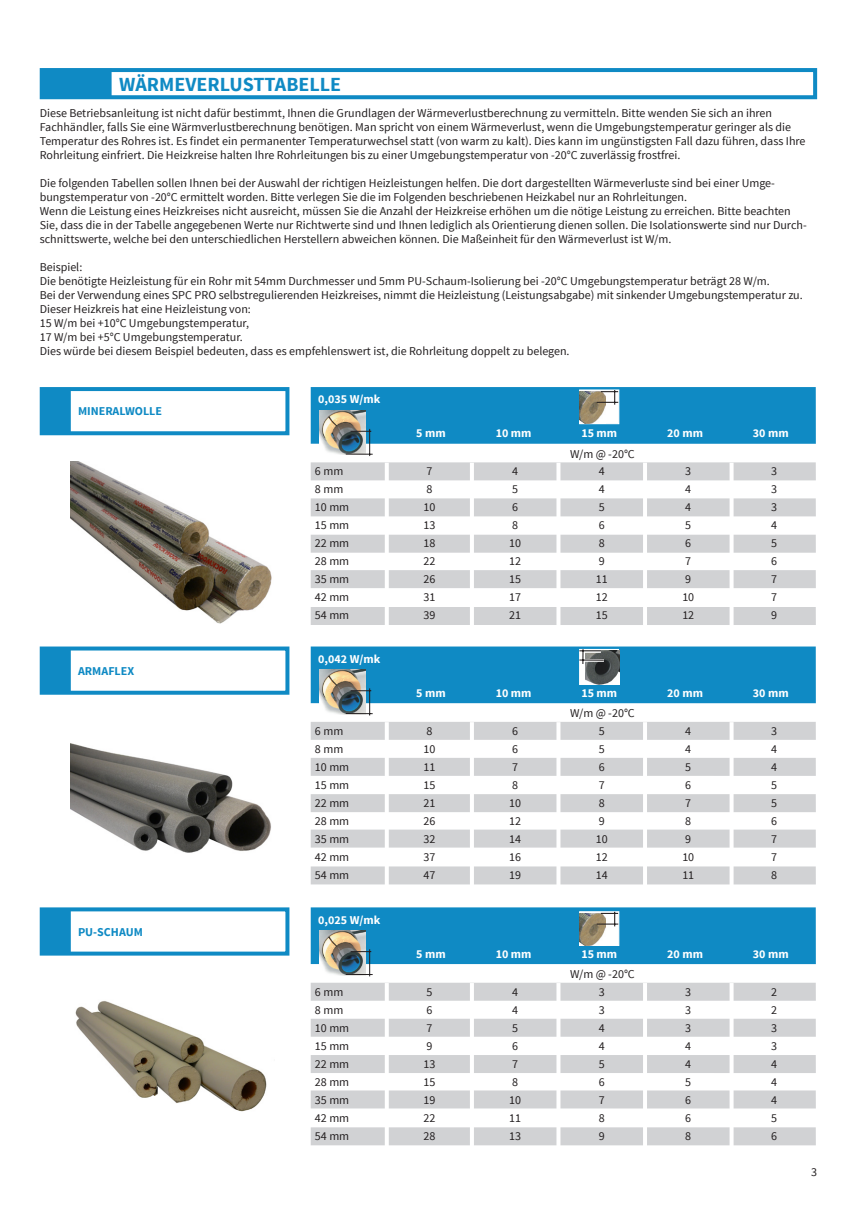
<style>
.page{position:relative;width:857px;height:1225px;background:#fff}
.page>*{position:absolute;margin:0;border:0;box-sizing:border-box;transform-origin:0 0}
.t1{font:700 20px "Source Sans Pro";color:#0f8ac4}
.t2{font:12px/18px "Source Sans Pro";color:#231f20}
.t3{font:700 12px "Source Sans Pro";color:#fff}
.t4{font:700 12px "Source Sans Pro";color:#0f8ac4}
</style>
<div class="page">
<div style="left:40px;top:68px;width:776px;height:31px;border:4px solid #0f8ac4"></div>
<div style="left:42px;top:69px;width:69px;height:28px;background:#0f8ac4"></div>
<div style="left:40px;top:907px;width:249px;height:48px;border:4px solid #0f8ac4"></div>
<div style="left:42px;top:908px;width:29px;height:45px;background:#0f8ac4"></div>
<div style="left:40px;top:646px;width:249px;height:48px;border:4px solid #0f8ac4"></div>
<div style="left:42px;top:647px;width:29px;height:45px;background:#0f8ac4"></div>
<div style="left:40px;top:387px;width:249px;height:48px;border:4px solid #0f8ac4"></div>
<div style="left:42px;top:388px;width:29px;height:45px;background:#0f8ac4"></div>
<div style="left:310px;top:570px;width:505px;height:18px;background:#d1d2d4"></div>
<div style="left:310px;top:535px;width:505px;height:18px;background:#d1d2d4"></div>
<div style="left:310px;top:607px;width:505px;height:18px;background:#d1d2d4"></div>
<div style="left:310px;top:498px;width:505px;height:18px;background:#d1d2d4"></div>
<div style="left:310px;top:462px;width:505px;height:18px;background:#d1d2d4"></div>
<div style="left:310px;top:387px;width:505px;height:57px;background:#0f8ac4"></div>
<hr style="left:469px;top:463px;width:4px;height:164px;background:#fff">
<hr style="left:556px;top:463px;width:4px;height:164px;background:#fff">
<hr style="left:642px;top:463px;width:4px;height:164px;background:#fff">
<hr style="left:729px;top:463px;width:4px;height:164px;background:#fff">
<hr style="left:384px;top:463px;width:4px;height:164px;background:#fff">
<img style="left:319px;top:410px;width:46px;height:45px">
<svg style="left:344px;top:428px;width:29px;height:29px"></svg>
<div style="left:578px;top:389px;width:41px;height:35px;background:#fff;border:1px solid #fff"></div>
<img style="left:579px;top:391px;width:26px;height:33px">
<svg style="left:596px;top:390px;width:22px;height:15px"></svg>
<img style="left:71px;top:461px;width:201px;height:162px">
<img style="left:71px;top:743px;width:200px;height:110px">
<div style="left:310px;top:829px;width:505px;height:18px;background:#d1d2d4"></div>
<div style="left:310px;top:794px;width:505px;height:18px;background:#d1d2d4"></div>
<div style="left:310px;top:866px;width:505px;height:18px;background:#d1d2d4"></div>
<div style="left:310px;top:758px;width:505px;height:18px;background:#d1d2d4"></div>
<div style="left:310px;top:722px;width:505px;height:18px;background:#d1d2d4"></div>
<div style="left:310px;top:646px;width:505px;height:57px;background:#0f8ac4"></div>
<hr style="left:469px;top:722px;width:4px;height:164px;background:#fff">
<hr style="left:556px;top:722px;width:4px;height:164px;background:#fff">
<hr style="left:642px;top:722px;width:4px;height:164px;background:#fff">
<hr style="left:729px;top:722px;width:4px;height:164px;background:#fff">
<hr style="left:384px;top:722px;width:4px;height:164px;background:#fff">
<img style="left:319px;top:669px;width:46px;height:45px">
<svg style="left:344px;top:687px;width:29px;height:29px"></svg>
<div style="left:578px;top:649px;width:40px;height:36px;background:#fff;border:1px solid #fff"></div>
<img style="left:585px;top:650px;width:34px;height:34px">
<svg style="left:578px;top:648px;width:26px;height:17px"></svg>
<div style="left:310px;top:1090px;width:505px;height:18px;background:#d1d2d4"></div>
<div style="left:310px;top:1055px;width:505px;height:18px;background:#d1d2d4"></div>
<div style="left:310px;top:1127px;width:505px;height:18px;background:#d1d2d4"></div>
<div style="left:310px;top:1018px;width:505px;height:18px;background:#d1d2d4"></div>
<div style="left:310px;top:982px;width:505px;height:18px;background:#d1d2d4"></div>
<div style="left:310px;top:907px;width:505px;height:57px;background:#0f8ac4"></div>
<hr style="left:469px;top:983px;width:4px;height:164px;background:#fff">
<hr style="left:556px;top:983px;width:4px;height:164px;background:#fff">
<hr style="left:642px;top:983px;width:4px;height:164px;background:#fff">
<hr style="left:729px;top:983px;width:4px;height:164px;background:#fff">
<hr style="left:384px;top:983px;width:4px;height:164px;background:#fff">
<img style="left:319px;top:930px;width:46px;height:45px">
<svg style="left:344px;top:948px;width:29px;height:29px"></svg>
<div style="left:578px;top:911px;width:41px;height:35px;background:#fff;border:1px solid #fff"></div>
<img style="left:579px;top:913px;width:26px;height:32px">
<svg style="left:596px;top:911px;width:22px;height:15px"></svg>
<img style="left:75px;top:1001px;width:192px;height:111px">
<h1 class="t1" style="left:119px;top:71px;width:223px">WÄRMEVERLUSTTABELLE</h1>
<p class="t2" style="left:40px;top:106px;width:767px;line-height:14px">Diese Betriebsanleitung ist nicht dafür bestimmt, Ihnen die Grundlagen der Wärmeverlustberechnung zu vermitteln. Bitte wenden Sie sich an ihren Fachhändler, falls Sie eine Wärmverlustberechnung benötigen. Man spricht von einem Wärmeverlust, wenn die Umgebungstemperatur geringer als die Temperatur des Rohres ist. Es findet ein permanenter Temperaturwechsel statt (von warm zu kalt). Dies kann im ungünstigsten Fall dazu führen, dass Ihre Rohrleitung einfriert. Die Heizkreise halten Ihre Rohrleitungen bis zu einer Umgebungstemperatur von -20°C zuverlässig frostfrei.</p>
<p class="t2" style="left:40px;top:176px;width:768px;line-height:14px">Die folgenden Tabellen sollen Ihnen bei der Auswahl der richtigen Heizleistungen helfen. Die dort dargestellten Wärmeverluste sind bei einer Umge&shy;bungstemperatur von -20°C ermittelt worden. Bitte verlegen Sie die im Folgenden beschriebenen Heizkabel nur an Rohrleitungen.<br>Wenn die Leistung eines Heizkreises nicht ausreicht, müssen Sie die Anzahl der Heizkreise erhöhen um die nötige Leistung zu erreichen. Bitte beachten Sie, dass die in der Tabelle angegebenen Werte nur Richtwerte sind und Ihnen lediglich als Orientierung dienen sollen. Die Isolationswerte sind nur Durch&shy;schnittswerte, welche bei den unterschiedlichen Herstellern abweichen können. Die Maßeinheit für den Wärmeverlust ist W/m.</p>
<p class="t2" style="left:40px;top:260px;width:764px;line-height:14px">Beispiel:<br>Die benötigte Heizleistung für ein Rohr mit 54mm Durchmesser und 5mm PU-Schaum-Isolierung bei -20°C Umgebungstemperatur beträgt 28 W/m.<br>Bei der Verwendung eines SPC PRO selbstregulierenden Heizkreises, nimmt die Heizleistung (Leistungsabgabe) mit sinkender Umgebungstemperatur zu.<br>Dieser Heizkreis hat eine Heizleistung von:<br>15 W/m bei +10°C Umgebungstemperatur,<br>17 W/m bei +5°C Umgebungstemperatur.<br>Dies würde bei diesem Beispiel bedeuten, dass es empfehlenswert ist, die Rohrleitung doppelt zu belegen.</p>
<p class="t4" style="left:78px;top:404px;width:85px">MINERALWOLLE</p>
<p class="t4" style="left:78px;top:663px;width:58px">ARMAFLEX</p>
<p class="t4" style="left:78px;top:924px;width:66px">PU-SCHAUM</p>
<p class="t3" style="left:318px;top:391px;width:64px">0,035 W/mk</p>
<p class="t3" style="left:416px;top:425px;width:31px">5 mm</p>
<p class="t3" style="left:495px;top:425px;width:37px">10 mm</p>
<p class="t3" style="left:581px;top:425px;width:37px">15 mm</p>
<p class="t3" style="left:666px;top:425px;width:37px">20 mm</p>
<p class="t3" style="left:752px;top:425px;width:37px">30 mm</p>
<p class="t2" style="left:569px;top:445px;width:66px">W/m @ -20°C</p>
<p class="t2" style="left:315px;top:462px;width:36px">6 mm<br>8 mm<br>10 mm<br>15 mm<br>22 mm<br>28 mm<br>35 mm<br>42 mm<br>54 mm</p>
<p class="t2" style="left:770px;top:462px;width:7px;text-align:justify">3<br>3<br>3<br>4<br>5<br>6<br>7<br>7<br>9</p>
<p class="t2" style="left:423px;top:462px;width:13px">7<br>8<br>10<br>13<br>18<br>22<br>26<br>31<br>39</p>
<p class="t2" style="left:509px;top:462px;width:13px">4<br>5<br>6<br>8<br>10<br>12<br>15<br>17<br>21</p>
<p class="t2" style="left:595px;top:462px;width:13px">4<br>4<br>5<br>6<br>8<br>9<br>11<br>12<br>15</p>
<p class="t2" style="left:682px;top:462px;width:13px">3<br>4<br>4<br>5<br>6<br>7<br>9<br>10<br>12</p>
<p class="t3" style="left:318px;top:651px;width:64px">0,042 W/mk</p>
<p class="t3" style="left:416px;top:685px;width:31px">5 mm</p>
<p class="t3" style="left:495px;top:685px;width:37px">10 mm</p>
<p class="t3" style="left:581px;top:685px;width:37px">15 mm</p>
<p class="t3" style="left:666px;top:685px;width:37px">20 mm</p>
<p class="t3" style="left:752px;top:685px;width:37px">30 mm</p>
<p class="t2" style="left:569px;top:704px;width:66px">W/m @ -20°C</p>
<p class="t2" style="left:315px;top:722px;width:36px">6 mm<br>8 mm<br>10 mm<br>15 mm<br>22 mm<br>28 mm<br>35 mm<br>42 mm<br>54 mm</p>
<p class="t2" style="left:770px;top:722px;width:7px;text-align:justify">3<br>4<br>4<br>5<br>5<br>6<br>7<br>7<br>8</p>
<p class="t2" style="left:423px;top:722px;width:13px">8<br>10<br>11<br>15<br>21<br>26<br>32<br>37<br>47</p>
<p class="t2" style="left:509px;top:722px;width:13px">6<br>6<br>7<br>8<br>10<br>12<br>14<br>16<br>19</p>
<p class="t2" style="left:595px;top:722px;width:13px">5<br>5<br>6<br>7<br>8<br>9<br>10<br>12<br>14</p>
<p class="t2" style="left:682px;top:722px;width:13px">4<br>4<br>5<br>6<br>7<br>8<br>9<br>10<br>11</p>
<p class="t3" style="left:318px;top:911px;width:64px">0,025 W/mk</p>
<p class="t3" style="left:416px;top:945px;width:31px">5 mm</p>
<p class="t3" style="left:495px;top:945px;width:37px">10 mm</p>
<p class="t3" style="left:581px;top:945px;width:37px">15 mm</p>
<p class="t3" style="left:666px;top:945px;width:37px">20 mm</p>
<p class="t3" style="left:752px;top:945px;width:37px">30 mm</p>
<p class="t2" style="left:569px;top:965px;width:66px">W/m @ -20°C</p>
<p class="t2" style="left:315px;top:983px;width:36px">6 mm<br>8 mm<br>10 mm<br>15 mm<br>22 mm<br>28 mm<br>35 mm<br>42 mm<br>54 mm</p>
<p class="t2" style="left:770px;top:983px;width:7px;text-align:justify">2<br>2<br>3<br>3<br>4<br>4<br>4<br>5<br>6</p>
<p class="t2" style="left:423px;top:983px;width:13px">5<br>6<br>7<br>9<br>13<br>15<br>19<br>22<br>28</p>
<p class="t2" style="left:509px;top:983px;width:13px">4<br>4<br>5<br>6<br>7<br>8<br>10<br>11<br>13</p>
<p class="t2" style="left:598px;top:983px;width:7px;text-align:justify">3<br>3<br>4<br>4<br>5<br>6<br>7<br>8<br>9</p>
<p class="t2" style="left:685px;top:983px;width:7px;text-align:justify">3<br>3<br>3<br>4<br>4<br>5<br>6<br>6<br>8</p>
<p class="t2" style="left:810px;top:1162px;width:7px">3</p>
</div>
